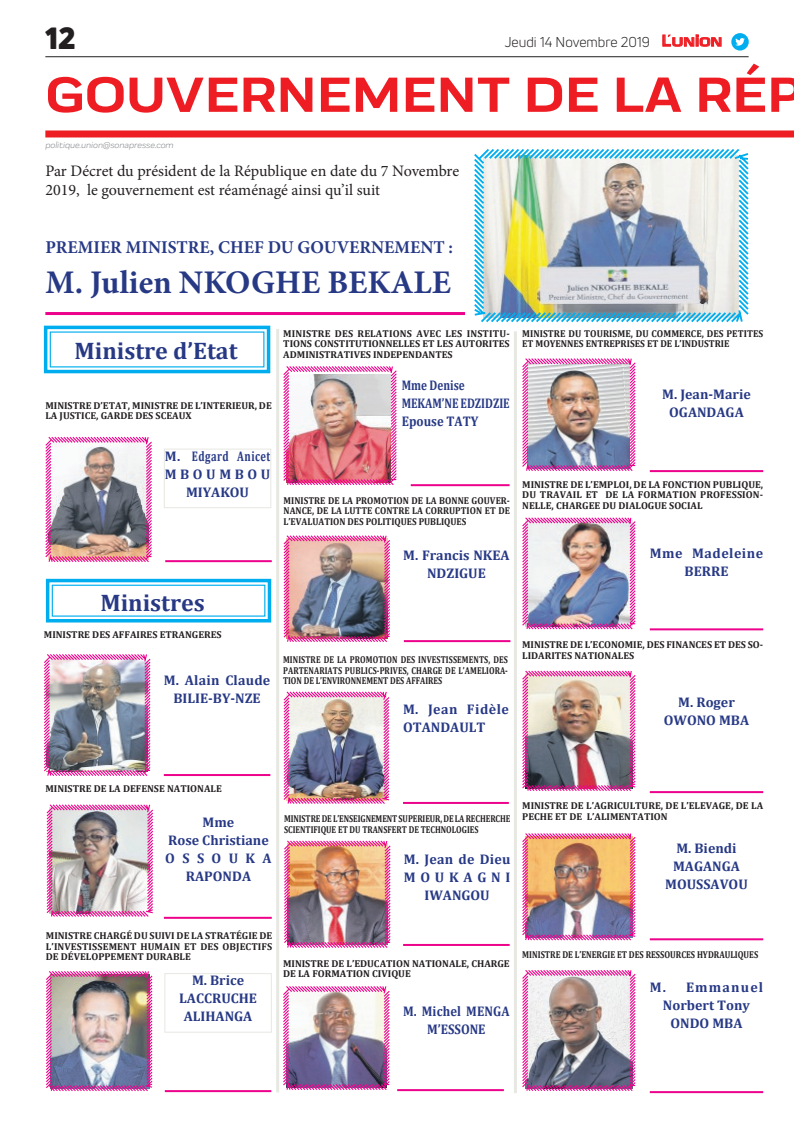
<style>
.page{position:relative;width:794px;height:1129px;background:#fff}
.page>*{position:absolute;margin:0;border:0;box-sizing:border-box;transform-origin:0 0}
.t1{font:700 51px "Praktika";color:#ee1d23;scale:1.2 1}
.t2{font:700 33px "Minion Pro";color:#273985}
.t3{font:900 30px "Uni Neue";color:#231f20}
.t4{font:700 24px "Cambria";color:#273985}
.t5{font:700 18px "Minion Pro";color:#273985}
.t6{font:16px/19.2px "Minion Pro";letter-spacing:-.005em;color:#231f20}
.t7{font:700 14px/18px "Cambria";color:#273985;text-align:center}
.t8{font:700 14px/18px "Cambria";color:#273985;scale:.8 1}
.t9{font:700 14px/18px "Cambria";letter-spacing:.04em;color:#273985;text-align:center}
.t10{font:14px "Uni Neue";color:#231f20}
.t11{font:700 14px/18px "Cambria";color:#273985;text-align:center;scale:.9 1}
.t12{font:700 14px/18px "Cambria";letter-spacing:.035em;color:#273985;text-align:center}
.t13{font:700 10px/10.5px "Cambria";color:#231f20}
.t14{font:700 10px/10.5px "Cambria";color:#231f20;text-align:justify;scale:.8 1}
.t15{font:700 10px/10.5px "Cambria";color:#231f20;text-align:justify;scale:.9 1}
.t16{font:700 10px/10.5px "Cambria";color:#231f20;scale:.93 1}
.t17{font:700 10px "Cambria";color:#231f20;scale:.83 1}
.t18{font:italic 9px "Praktika";color:#818386}
.s1{font-family:"Eurostile";font-weight:600;font-size:14.9px;color:#ee1d23}
.s2{font-family:"Eurostile";font-weight:600;font-size:11.4px;color:#ee1d23}
</style>
<div class="page">
<img style="left:474px;top:149px;width:275px;height:174px">
<svg style="left:43px;top:325px;width:228px;height:49px"></svg>
<svg style="left:45px;top:578px;width:227px;height:45px"></svg>
<div style="left:52px;top:584px;width:213px;height:32px;border:1px solid #00aeef"></div>
<img style="left:45px;top:436px;width:107px;height:126px">
<div style="left:164px;top:448px;width:107px;height:60px;border:1px solid #e7e8e2"></div>
<hr style="left:165px;top:560px;width:107px;height:2px;background:#ed028c">
<img style="left:46px;top:971px;width:107px;height:121px">
<div style="left:164px;top:972px;width:108px;height:60px;border:1px solid #e7e8e2"></div>
<hr style="left:165px;top:1089px;width:106px;height:2px;background:#ed028c">
<img style="left:46px;top:804px;width:107px;height:113px">
<hr style="left:164px;top:916px;width:108px;height:2px;background:#ed028c">
<img style="left:283px;top:366px;width:114px;height:119px">
<hr style="left:397px;top:1088px;width:107px;height:2px;background:#ed028c">
<img style="left:283px;top:986px;width:107px;height:104px">
<hr style="left:650px;top:470px;width:113px;height:2px;background:#ed028c">
<img style="left:522px;top:358px;width:114px;height:113px">
<hr style="left:411px;top:484px;width:98px;height:2px;background:#ed028c">
<img style="left:522px;top:517px;width:114px;height:113px">
<img style="left:283px;top:535px;width:107px;height:107px">
<hr style="left:404px;top:640px;width:106px;height:2px;background:#ed028c">
<hr style="left:650px;top:628px;width:113px;height:2px;background:#ed028c">
<img style="left:522px;top:833px;width:114px;height:108px">
<hr style="left:650px;top:938px;width:113px;height:2px;background:#ed028c">
<img style="left:522px;top:970px;width:114px;height:121px">
<hr style="left:650px;top:1090px;width:113px;height:2px;background:#ed028c">
<img style="left:283px;top:691px;width:107px;height:113px">
<hr style="left:403px;top:801px;width:106px;height:2px;background:#ed028c">
<img style="left:284px;top:840px;width:107px;height:108px">
<hr style="left:403px;top:943px;width:106px;height:2px;background:#ed028c">
<img style="left:44px;top:654px;width:107px;height:122px">
<hr style="left:164px;top:773px;width:106px;height:2px;background:#ed028c">
<hr style="left:45px;top:312px;width:420px;height:3px;background:#ed028c">
<hr style="left:45px;top:56px;width:703px;height:1px;background:#231f20">
<div style="left:45px;top:130px;width:749px;height:7px;background:#ee1d23"></div>
<svg style="left:662px;top:34px;width:60px;height:13px"></svg>
<div style="left:731px;top:33px;width:17px;height:18px;background:#00aeef;border-radius:50%"></div>
<svg style="left:735px;top:38px;width:10px;height:8px"></svg>
<img style="left:522px;top:670px;width:114px;height:121px">
<hr style="left:650px;top:791px;width:113px;height:2px;background:#ed028c">
<hr style="left:514px;top:331px;width:3px;height:761px;background:#e7e8e2">
<hr style="left:276px;top:329px;width:3px;height:763px;background:#e7e8e2">
<h3 class="t3" style="left:45px;top:17px;width:32px">12</h3>
<h1 class="t1" style="left:45px;top:54px;width:633px">GOUVERNEMENT DE LA RÉP</h1>
<p class="t18" style="left:45px;top:139px;width:130px">politique.union@sonapresse.com</p>
<h3 class="t10" style="left:504px;top:33px;width:219px">Jeudi 14 Novembre 2019 <span class="s1">L</span><span class="s2">UNION</span></h3>
<h3 class="t6" style="left:45px;top:161px;width:415px">Par Décret du président de la République en date du 7 Novembre<br>2019, le gouvernement est réaménagé ainsi qu’il suit</h3>
<h3 class="t5" style="left:45px;top:234px;width:409px">PREMIER MINISTRE, CHEF DU GOUVERNEMENT :</h3>
<h2 class="t2" style="left:45px;top:259px;width:407px">M. Julien NKOGHE BEKALE</h2>
<h3 class="t4" style="left:74px;top:336px;width:164px">Ministre d’Etat</h3>
<p class="t13" style="left:45px;top:400px;width:228px">MINISTRE D’ETAT, MINISTRE DE L’INTERIEUR, DE<br>LA JUSTICE, GARDE DES SCEAUX</p>
<h3 class="t9" style="left:165px;top:446px;width:107px">M. Edgard Anicet<br>MBOUMBOU<br>MIYAKOU</h3>
<h3 class="t4" style="left:100px;top:588px;width:106px">Ministres</h3>
<p class="t13" style="left:44px;top:629px;width:179px">MINISTRE DES AFFAIRES ETRANGERES</p>
<h3 class="t7" style="left:164px;top:670px;width:108px">M. Alain Claude<br>BILIE-BY-NZE</h3>
<p class="t13" style="left:283px;top:328px;width:228px;text-align:justify">MINISTRE DES RELATIONS AVEC LES INSTITU-TIONS CONSTITUTIONNELLES ET LES AUTORITES ADMINISTRATIVES INDEPENDANTES</p>
<h3 class="t8" style="left:402px;top:375px;width:136px">Mme Denise<br>MEKAM’NE EDZIDZIE<br>Epouse TATY</h3>
<p class="t15" style="left:283px;top:495px;width:253px">MINISTRE DE LA PROMOTION DE LA BONNE GOUVER-NANCE, DE LA LUTTE CONTRE LA CORRUPTION ET DE L’EVALUATION DES POLITIQUES PUBLIQUES</p>
<h3 class="t7" style="left:403px;top:546px;width:108px">M. Francis NKEA<br>NDZIGUE</h3>
<p class="t14" style="left:283px;top:654px;width:283px">MINISTRE DE LA PROMOTION DES INVESTISSEMENTS, DES PARTENARIATS PUBLICS-PRIVES, CHARGE DE L’AMELIORA-TION DE L’ENVIRONNEMENT DES AFFAIRES</p>
<h3 class="t7" style="left:403px;top:700px;width:107px;text-align:left">M. Jean Fidèle<br>OTANDAULT</h3>
<p class="t16" style="left:522px;top:328px;width:261px">MINISTRE DU TOURISME, DU COMMERCE, DES PETITES<br>ET MOYENNES ENTREPRISES ET DE L’INDUSTRIE</p>
<h3 class="t7" style="left:662px;top:384px;width:90px">M. Jean-Marie<br>OGANDAGA</h3>
<p class="t13" style="left:522px;top:479px;width:242px;text-align:justify">MINISTRE DE L’EMPLOI, DE LA FONCTION PUBLIQUE, DU TRAVAIL ET DE LA FORMATION PROFESSION-NELLE, CHARGEE DU DIALOGUE SOCIAL</p>
<h3 class="t12" style="left:650px;top:544px;width:115px">Mme Madeleine<br>BERRE</h3>
<p class="t13" style="left:522px;top:639px;width:242px">MINISTRE DE L’ECONOMIE, DES FINANCES ET DES SO-<br>LIDARITES NATIONALES</p>
<h3 class="t7" style="left:664px;top:693px;width:87px">M. Roger<br>OWONO MBA</h3>
<p class="t13" style="left:45px;top:783px;width:178px">MINISTRE DE LA DEFENSE NATIONALE</p>
<h3 class="t7" style="left:165px;top:813px;width:108px">Mme<br>Rose Christiane<br>OSSOUKA<br>RAPONDA</h3>
<p class="t14" style="left:284px;top:812px;width:284px">MINISTRE DE L’ENSEIGNEMENT SUPERIEUR, DE LA RECHERCHE<br>SCIENTIFIQUE ET DU TRANSFERT DE TECHNOLOGIES</p>
<h3 class="t7" style="left:404px;top:849px;width:108px">M. Jean de Dieu<br>MOUKAGNI<br>IWANGOU</h3>
<p class="t13" style="left:46px;top:929px;width:228px;text-align:justify">MINISTRE CHARGÉ DU SUIVI DE LA STRATÉGIE DE L’INVESTISSEMENT HUMAIN ET DES OBJECTIFS DE DÉVELOPPEMENT DURABLE</p>
<h3 class="t7" style="left:179px;top:970px;width:79px">M. Brice<br>LACCRUCHE<br>ALIHANGA</h3>
<p class="t13" style="left:283px;top:957px;width:228px">MINISTRE DE L’EDUCATION NATIONALE, CHARGE<br>DE LA FORMATION CIVIQUE</p>
<h3 class="t11" style="left:403px;top:1001px;width:120px">M. Michel MENGA<br>M’ESSONE</h3>
<p class="t13" style="left:522px;top:800px;width:242px">MINISTRE DE L’AGRICULTURE, DE L’ELEVAGE, DE LA<br>PECHE ET DE L’ALIMENTATION</p>
<h3 class="t7" style="left:665px;top:839px;width:84px">M. Biendi<br>MAGANGA<br>MOUSSAVOU</h3>
<p class="t17" style="left:522px;top:948px;width:286px">MINISTRE DE L’ENERGIE ET DES RESSOURCES HYDRAULIQUES</p>
<h3 class="t7" style="left:650px;top:977px;width:115px">M. Emmanuel<br>Norbert Tony<br>ONDO MBA</h3>
</div>
